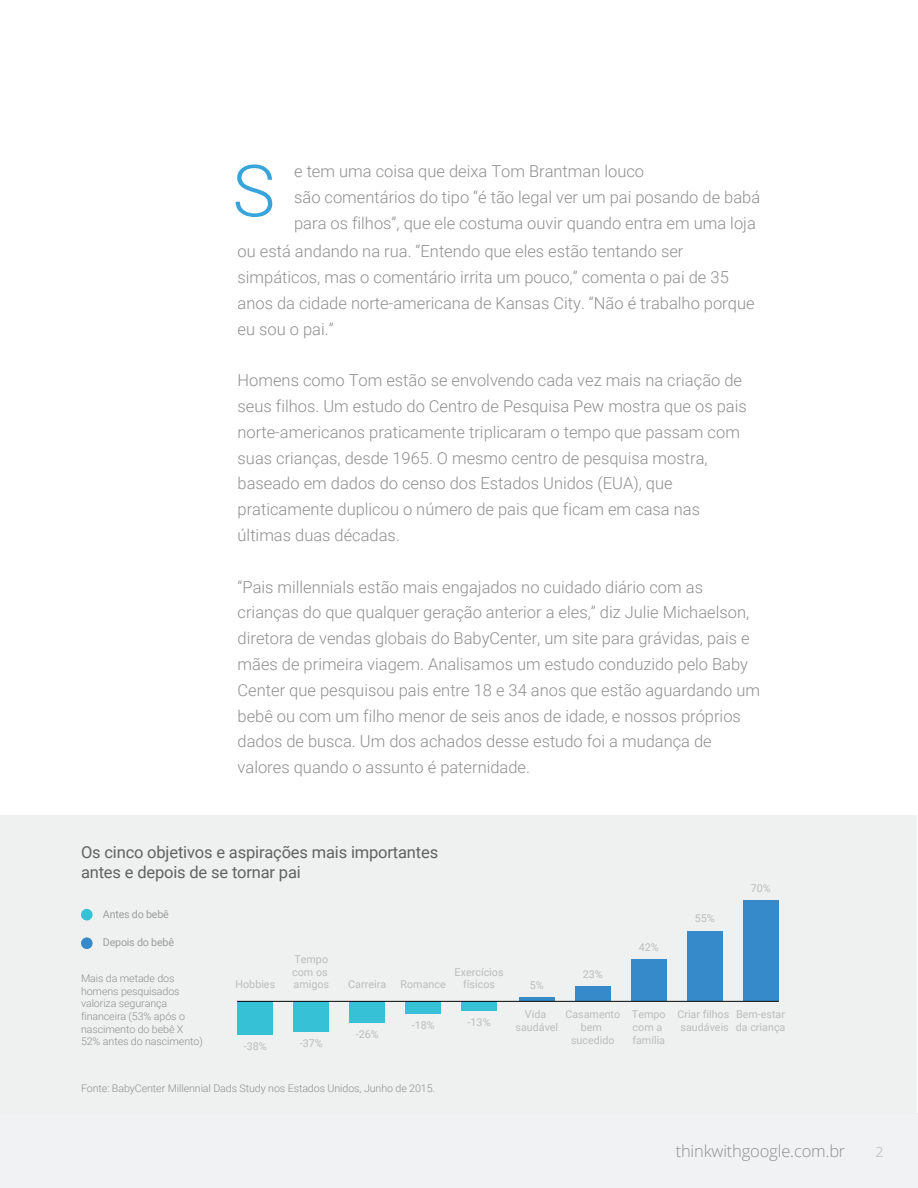
<style>
.page{position:relative;width:918px;height:1188px;background:#fff}
.page>*{position:absolute;margin:0;border:0;box-sizing:border-box;transform-origin:0 0}
.t1{font:300 72px "Roboto";color:#37a4dc}
.t2{font:300 16.5px/25.8px "Roboto";color:#8f8f8f}
.t3{font:16.5px/19.8px "Roboto";letter-spacing:-.01em;color:#616261}
.t4{font:300 16.5px "Open Sans";letter-spacing:-.01em;color:#8f8f8f}
.t5{font:14.25px "Open Sans";color:#c9c8c8}
.t6{font:10.8px/12.9px "Roboto";color:#bcbcbc}
.t7{font:10.8px "Roboto";letter-spacing:-.02em;color:#9e9e9e}
.t8{font:300 10.5px/12.6px "Roboto";letter-spacing:-.01em;color:#8f8f8f}
</style>
<div class="page">
<div style="left:0;top:1114px;width:918px;height:74px;background:#f1f2f3"></div>
<div style="left:1px;top:815px;width:916px;height:299px;background:#eff0f0"></div>
<svg style="left:519px;top:997px;width:36px;height:4px"></svg>
<div style="left:575px;top:986px;width:36px;height:15px;background:#378aca"></div>
<div style="left:631px;top:960px;width:36px;height:41px;background:#378aca"></div>
<div style="left:687px;top:931px;width:35px;height:70px;background:#378aca"></div>
<div style="left:743px;top:900px;width:35px;height:101px;background:#378aca"></div>
<div style="left:238px;top:1001px;width:35px;height:34px;background:#36c1d6"></div>
<div style="left:294px;top:1001px;width:35px;height:31px;background:#36c1d6"></div>
<div style="left:349px;top:1001px;width:36px;height:22px;background:#36c1d6"></div>
<div style="left:405px;top:1001px;width:36px;height:13px;background:#36c1d6"></div>
<div style="left:461px;top:1001px;width:36px;height:10px;background:#36c1d6"></div>
<hr style="left:238px;top:1001px;width:540px;height:1px;background:#050504">
<div style="left:81px;top:909px;width:12px;height:12px;background:#36c1d6;border-radius:50%"></div>
<div style="left:81px;top:937px;width:12px;height:12px;background:#378aca;border-radius:50%"></div>
<h1 class="t1" style="left:232px;top:140px;width:44px">S</h1>
<p class="t2" style="left:294px;top:158px;width:468px">e tem uma coisa que deixa Tom Brantman louco<br>são comentários do tipo “é tão legal ver um pai posando de babá para os filhos”, que ele costuma ouvir quando entra em uma loja</p>
<p class="t2" style="left:238px;top:238px;width:519px">ou está andando na rua. “Entendo que eles estão tentando ser simpáticos, mas o comentário irrita um pouco,” comenta o pai de 35 anos da cidade norte-americana de Kansas City. “Não é trabalho porque eu sou o pai.”</p>
<p class="t2" style="left:238px;top:367px;width:511px">Homens como Tom estão se envolvendo cada vez mais na criação de seus filhos. Um estudo do Centro de Pesquisa Pew mostra que os pais norte-americanos praticamente triplicaram o tempo que passam com suas crianças, desde 1965. O mesmo centro de pesquisa mostra, baseado em dados do censo dos Estados Unidos (EUA), que praticamente duplicou o número de pais que ficam em casa nas últimas duas décadas.</p>
<p class="t2" style="left:238px;top:573px;width:524px">“Pais millennials estão mais engajados no cuidado diário com as crianças do que qualquer geração anterior a eles,” diz Julie Michaelson, diretora de vendas globais do BabyCenter, um site para grávidas, pais e mães de primeira viagem. Analisamos um estudo conduzido pelo Baby Center que pesquisou pais entre 18 e 34 anos que estão aguardando um bebê ou com um filho menor de seis anos de idade, e nossos próprios dados de busca. Um dos achados desse estudo foi a mudança de valores quando o assunto é paternidade.</p>
<p class="t3" style="left:81px;top:841px;width:359px">Os cinco objetivos e aspirações mais importantes antes e depois de se tornar pai</p>
<p class="t7" style="left:103px;top:906px;width:68px">Antes do bebê</p>
<p class="t7" style="left:103px;top:935px;width:73px">Depois do bebê</p>
<p class="t8" style="left:81px;top:972px;width:123px">Mais da metade dos homens pesquisados valoriza segurança financeira (53% após o nascimento do bebê X<br>52% antes do nascimento)</p>
<p class="t6" style="left:292px;top:952px;width:38px">Tempo com os amigos</p>
<p class="t6" style="left:236px;top:978px;width:41px">Hobbies</p>
<p class="t6" style="left:348px;top:978px;width:39px">Carreira</p>
<p class="t6" style="left:401px;top:978px;width:47px">Romance</p>
<p class="t6" style="left:455px;top:965px;width:50px;text-align:center">Exercícios físicos</p>
<p class="t6" style="left:244px;top:1040px;width:24px">-38%</p>
<p class="t6" style="left:300px;top:1037px;width:24px">-37%</p>
<p class="t6" style="left:356px;top:1028px;width:24px">-26%</p>
<p class="t6" style="left:412px;top:1019px;width:24px">-18%</p>
<p class="t6" style="left:468px;top:1016px;width:24px">-13%</p>
<p class="t6" style="left:530px;top:978px;width:15px">5%</p>
<p class="t6" style="left:583px;top:967px;width:21px">23%</p>
<p class="t6" style="left:639px;top:940px;width:21px">42%</p>
<p class="t6" style="left:695px;top:912px;width:21px">55%</p>
<p class="t6" style="left:751px;top:881px;width:21px">70%</p>
<p class="t6" style="left:516px;top:1008px;width:44px;text-align:center">Vida saudável</p>
<p class="t6" style="left:565px;top:1008px;width:56px;text-align:center">Casamento bem sucedido</p>
<p class="t6" style="left:632px;top:1008px;width:35px">Tempo com a família</p>
<p class="t6" style="left:677px;top:1008px;width:53px">Criar filhos saudáveis</p>
<p class="t6" style="left:736px;top:1008px;width:51px">Bem-estar da criança</p>
<p class="t8" style="left:81px;top:1082px;width:356px">Fonte: BabyCenter Millennial Dads Study nos Estados Unidos, Junho de 2015.</p>
<p class="t4" style="left:676px;top:1139px;width:171px">thinkwithgoogle.com.br</p>
<p class="t5" style="left:876px;top:1142px;width:10px">2</p>
</div>
